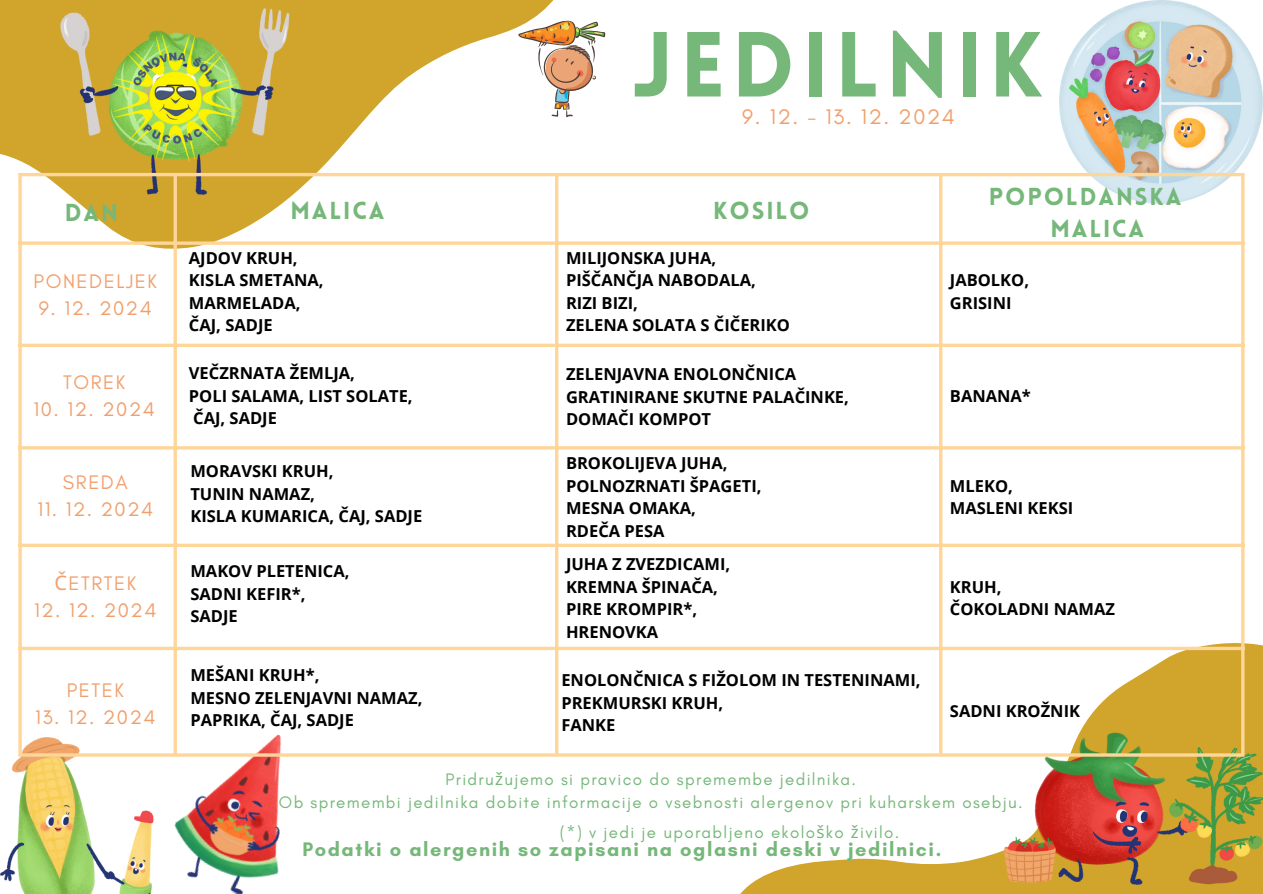
<style>
.page{position:relative;width:1263px;height:894px;background:#fff}
.page>*{position:absolute;margin:0;border:0;box-sizing:border-box;transform-origin:0 0}
.t1{font:900 90.15px "Lovelo";letter-spacing:.07em;color:#76b77a}
.t2{font:900 24px/32.7px "Lovelo";letter-spacing:.08em;color:#76b77a}
.t3{font:21.45px "Glacial Indifference";letter-spacing:.08em;color:#f0a06e}
.t4{font:19.95px "Glacial Indifference";letter-spacing:.08em;color:#f0a06e}
.t5{font:700 19.95px "Glacial Indifference";letter-spacing:.08em;color:#76b77a}
.t6{font:16.95px "Glacial Indifference";letter-spacing:.08em;color:#76b77a}
.t7{font:700 16.5px/22.5px "Open Sans";color:#000}
.s1{font-family:"Noto Sans"}
</style>
<div class="page">
<svg style="left:0;top:0;width:581px;height:252px"></svg>
<img style="left:1059px;top:0;width:204px;height:204px">
<img style="left:0;top:737px;width:160px;height:156px">
<svg style="left:709px;top:641px;width:554px;height:252px"></svg>
<img style="left:1004px;top:729px;width:259px;height:155px">
<img style="left:60px;top:9px;width:231px;height:185px">
<img style="left:160px;top:712px;width:175px;height:181px">
<svg style="left:18px;top:176px;width:4px;height:577px;background:#fedba8"></svg>
<hr style="left:174px;top:176px;width:3px;height:577px;background:#ffd699">
<hr style="left:555px;top:176px;width:3px;height:577px;background:#ffd699">
<hr style="left:939px;top:176px;width:3px;height:577px;background:#ffd699">
<hr style="left:1241px;top:176px;width:3px;height:577px;background:#ffd699">
<hr style="left:18px;top:173px;width:1226px;height:3px;background:#ffd699">
<svg style="left:18px;top:241px;width:1223px;height:4px;background:#fedba6"></svg>
<svg style="left:18px;top:343px;width:1223px;height:4px;background:#ffdca9"></svg>
<hr style="left:18px;top:446px;width:1226px;height:3px;background:#ffd699">
<svg style="left:18px;top:543px;width:1223px;height:4px;background:#ffdca9"></svg>
<svg style="left:18px;top:646px;width:1223px;height:4px;background:#feddaa"></svg>
<hr style="left:18px;top:753px;width:1226px;height:3px;background:#ffd699">
<svg style="left:518px;top:21px;width:87px;height:96px"></svg>
<img style="left:113px;top:36px;width:125px;height:124px">
<p class="t2" style="left:65px;top:198px;width:55px">DAN</p>
<p class="t4" style="left:34px;top:269px;width:125px">PONEDELJEK</p>
<p class="t4" style="left:39px;top:296px;width:115px">9. 12. 2024</p>
<h5 class="t4" style="left:63px;top:369px;width:64px">TOREK</h5>
<h5 class="t4" style="left:34px;top:396px;width:123px">10. 12. 2024</h5>
<h2 class="t4" style="left:63px;top:470px;width:66px">SREDA</h2>
<h2 class="t4" style="left:37px;top:497px;width:117px">11. 12. 2024</h2>
<h3 class="t4" style="left:54px;top:571px;width:83px"><span class="s1">Č</span>ETRTEK</h3>
<h3 class="t4" style="left:34px;top:598px;width:124px">12. 12. 2024</h3>
<h2 class="t4" style="left:67px;top:678px;width:59px">PETEK</h2>
<h2 class="t4" style="left:35px;top:705px;width:122px">13. 12. 2024</h2>
<p class="t1" style="left:632px;top:29px;width:413px">JEDILNIK</p>
<h6 class="t3" style="left:742px;top:104px;width:214px">9. 12. - 13. 12. 2024</h6>
<p class="t2" style="left:290px;top:196px;width:95px">MALICA</p>
<p class="t2" style="left:713px;top:196px;width:98px">KOSILO</p>
<h1 class="t2" style="left:1050px;top:182px;width:132px;text-indent:-62px">POPOLDANSKA<br>MALICA</h1>
<h6 class="t7" style="left:189px;top:246px;width:136px">AJDOV KRUH,<br>KISLA SMETANA,<br>MARMELADA,<br>ČAJ, SADJE</h6>
<h6 class="t7" style="left:189px;top:361px;width:225px">VEČZRNATA ŽEMLJA,<br>POLI SALAMA, LIST SOLATE,<br>ČAJ, SADJE</h6>
<h3 class="t7" style="left:190px;top:459px;width:233px">MORAVSKI KRUH,<br>TUNIN NAMAZ,<br>KISLA KUMARICA, ČAJ, SADJE</h3>
<h6 class="t7" style="left:190px;top:559px;width:161px">MAKOV PLETENICA,<br>SADNI KEFIR*,<br>SADJE</h6>
<h6 class="t7" style="left:190px;top:663px;width:234px">MEŠANI KRUH*,<br>MESNO ZELENJAVNI NAMAZ,<br>PAPRIKA, ČAJ, SADJE</h6>
<h3 class="t7" style="left:566px;top:246px;width:225px">MILIJONSKA JUHA,<br>PIŠČANČJA NABODALA,<br>RIZI BIZI,<br>ZELENA SOLATA S ČIČERIKO</h3>
<h6 class="t7" style="left:566px;top:362px;width:284px">ZELENJAVNA ENOLONČNICA<br>GRATINIRANE SKUTNE PALAČINKE,<br>DOMAČI KOMPOT</h6>
<h6 class="t7" style="left:566px;top:451px;width:197px">BROKOLIJEVA JUHA,<br>POLNOZRNATI ŠPAGETI,<br>MESNA OMAKA,<br>RDEČA PESA</h6>
<h3 class="t7" style="left:566px;top:552px;width:166px">JUHA Z ZVEZDICAMI,<br>KREMNA ŠPINAČA,<br>PIRE KROMPIR*,<br>HRENOVKA</h3>
<h6 class="t7" style="left:561px;top:668px;width:361px">ENOLONČNICA S FIŽOLOM IN TESTENINAMI,<br>PREKMURSKI KRUH,<br>FANKE</h6>
<h6 class="t7" style="left:950px;top:268px;width:81px">JABOLKO,<br>GRISINI</h6>
<h3 class="t7" style="left:950px;top:384px;width:82px">BANANA*</h3>
<h6 class="t7" style="left:950px;top:474px;width:125px">MLEKO,<br>MASLENI KEKSI</h6>
<h6 class="t7" style="left:950px;top:574px;width:167px">KRUH,<br>ČOKOLADNI NAMAZ</h6>
<h2 class="t7" style="left:950px;top:699px;width:132px">SADNI KROŽNIK</h2>
<h6 class="t6" style="left:445px;top:768px;width:412px">Pridru<span class="s1">ž</span>ujemo si pravico do spremembe jedilnika.</h6>
<h2 class="t6" style="left:279px;top:792px;width:745px">Ob spremembi jedilnika dobite informacije o vsebnosti alergenov pri kuharskem osebju.</h2>
<h6 class="t6" style="left:560px;top:821px;width:341px">(*) v jedi je uporabljeno ekolo<span class="s1">š</span>ko <span class="s1">ž</span>ivilo.</h6>
<h6 class="t5" style="left:302px;top:837px;width:640px">Podatki o alergenih so zapisani na oglasni deski v jedilnici.</h6>
</div>
